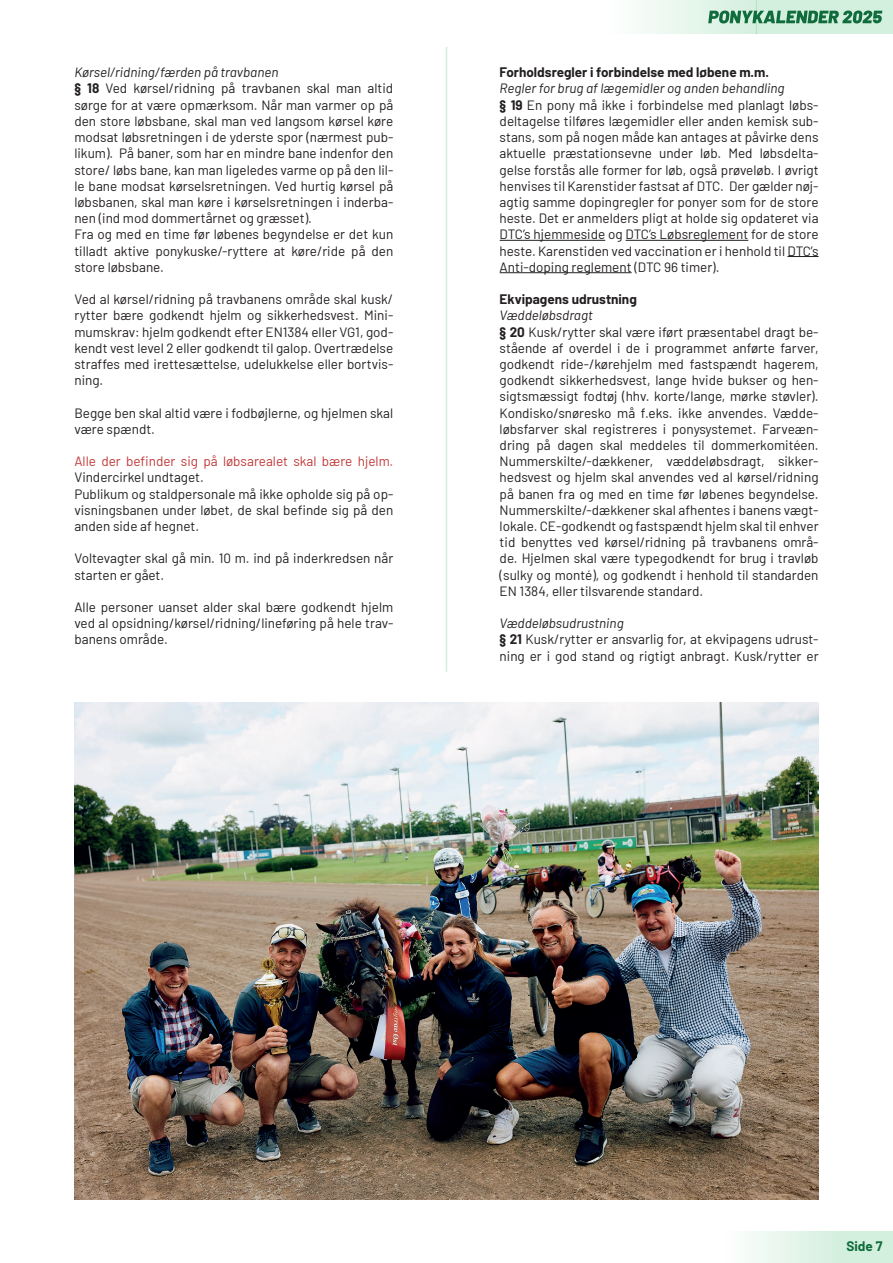
<style>
.page{position:relative;width:893px;height:1263px;background:#fff}
.page>*{position:absolute;margin:0;border:0;box-sizing:border-box;transform-origin:0 0}
.t1{font:13.5px/16.2px "Barlow";color:#231f20}
.t2{font:700 13.5px "Barlow";color:#231f20}
.t3{font:13.5px "Barlow";color:#c23838}
.t4{font:700 13.5px "Barlow";color:#106c3c}
.s1{font-style:italic}
.s2{font-weight:700}
</style>
<div class="page">
<div style="left:757px;top:0;width:136px;height:34px;background:#d3efdd"></div>
<div style="left:840px;top:1231px;width:53px;height:32px;background:#d3efdd"></div>
<div style="left:606px;top:0;width:151px;height:34px;background:linear-gradient(to right,#fff,#d0eddb)"></div>
<div style="left:723px;top:1231px;width:117px;height:32px;background:linear-gradient(to right,#fffeff,#d4efde)"></div>
<svg style="left:708px;top:11px;width:174px;height:12px"></svg>
<hr style="left:446px;top:47px;width:1px;height:625px;background:#22b056">
<hr style="left:500px;top:240px;width:105px;height:1px;background:#231f20">
<hr style="left:626px;top:240px;width:122px;height:1px;background:#231f20">
<hr style="left:787px;top:256px;width:32px;height:1px;background:#231f20">
<hr style="left:500px;top:272px;width:132px;height:1px;background:#231f20">
<img style="left:74px;top:703px;width:745px;height:496px">
<p class="t1" style="left:74px;top:63px;width:320px"><span class="s1">Kørsel/ridning/færden på travbanen<br></span><span class="s2">§ 18</span> Ved kørsel/ridning på travbanen skal man altid sørge for at være opmærksom. Når man varmer op på den store løbsbane, skal man ved langsom kørsel køre modsat løbsretningen i de yderste spor (nærmest pub&shy;likum). På baner, som har en mindre bane indenfor den store/ løbs bane, kan man ligeledes varme op på den lil&shy;le bane modsat kørselsretningen. Ved hurtig kørsel på løbsbanen, skal man køre i kørselsretningen i inderba&shy;nen (ind mod dommertårnet og græsset).<br>Fra og med en time før løbenes begyndelse er det kun tilladt aktive ponykuske/-ryttere at køre/ride på den store løbsbane.</p>
<p class="t1" style="left:74px;top:290px;width:320px;text-align:justify">Ved al kørsel/ridning på travbanens område skal kusk/ rytter bære godkendt hjelm og sikkerhedsvest. Mini&shy;mumskrav: hjelm godkendt efter EN1384 eller VG1, god&shy;kendt vest level 2 eller godkendt til galop. Overtrædelse straffes med irettesættelse, udelukkelse eller bortvis&shy;ning.</p>
<p class="t1" style="left:74px;top:403px;width:320px">Begge ben skal altid være i fodbøjlerne, og hjelmen skal være spændt.</p>
<p class="t3" style="left:74px;top:451px;width:320px">Alle der befinder sig på løbsarealet skal bære hjelm.</p>
<p class="t1" style="left:74px;top:468px;width:320px">Vindercirkel undtaget.<br>Publikum og staldpersonale må ikke opholde sig på op&shy;visningsbanen under løbet, de skal befinde sig på den anden side af hegnet.</p>
<p class="t1" style="left:74px;top:549px;width:320px">Voltevagter skal gå min. 10 m. ind på inderkredsen når starten er gået.</p>
<p class="t1" style="left:74px;top:598px;width:320px;text-align:justify">Alle personer uanset alder skal bære godkendt hjelm ved al opsidning/kørsel/ridning/lineføring på hele trav&shy;banens område.</p>
<p class="t2" style="left:500px;top:62px;width:271px">Forholdsregler i forbindelse med løbene m.m.</p>
<p class="t1" style="left:500px;top:79px;width:320px"><span class="s1">Regler for brug af lægemidler og anden behandling<br></span><span class="s2">§ 19</span> En pony må ikke i forbindelse med planlagt løbs&shy;deltagelse tilføres lægemidler eller anden kemisk sub&shy;stans, som på nogen måde kan antages at påvirke dens aktuelle præstationsevne under løb. Med løbsdelta&shy;gelse forstås alle former for løb, også prøveløb. I øvrigt henvises til Karenstider fastsat af DTC. Der gælder nøj&shy;agtig samme dopingregler for ponyer som for de store heste. Det er anmelders pligt at holde sig opdateret via DTC’s hjemmeside og DTC’s Løbsreglement for de store heste. Karenstiden ved vaccination er i henhold til DTC’s Anti-doping reglement (DTC 96 timer).</p>
<p class="t2" style="left:500px;top:289px;width:139px">Ekvipagens udrustning</p>
<p class="t1" style="left:500px;top:306px;width:320px"><span class="s1">Væddeløbsdragt<br></span><span class="s2">§ 20</span> Kusk/rytter skal være iført præsentabel dragt be&shy;stående af overdel i de i programmet anførte farver, godkendt ride-/kørehjelm med fastspændt hagerem, godkendt sikkerhedsvest, lange hvide bukser og hen&shy;sigtsmæssigt fodtøj (hhv. korte/lange, mørke støvler).<br>Kondisko/snøresko må f.eks. ikke anvendes. Vædde&shy;løbsfarver skal registreres i ponysystemet. Farveæn&shy;dring på dagen skal meddeles til dommerkomitéen.<br>Nummerskilte/-dækkener, væddeløbsdragt, sikker&shy;hedsvest og hjelm skal anvendes ved al kørsel/ridning på banen fra og med en time før løbenes begyndelse.<br>Nummerskilte/-dækkener skal afhentes i banens vægt&shy;lokale. CE-godkendt og fastspændt hjelm skal til enhver tid benyttes ved kørsel/ridning på travbanens områ&shy;de. Hjelmen skal være typegodkendt for brug i travløb (sulky og monté), og godkendt i henhold til standarden EN 1384, eller tilsvarende standard.</p>
<p class="t1" style="left:500px;top:614px;width:320px"><span class="s1">Væddeløbsudrustning<br></span><span class="s2">§ 21</span> Kusk/rytter er ansvarlig for, at ekvipagens udrust&shy;ning er i god stand og rigtigt anbragt. Kusk/rytter er</p>
<p class="t4" style="left:846px;top:1236px;width:37px">Side 7</p>
</div>
